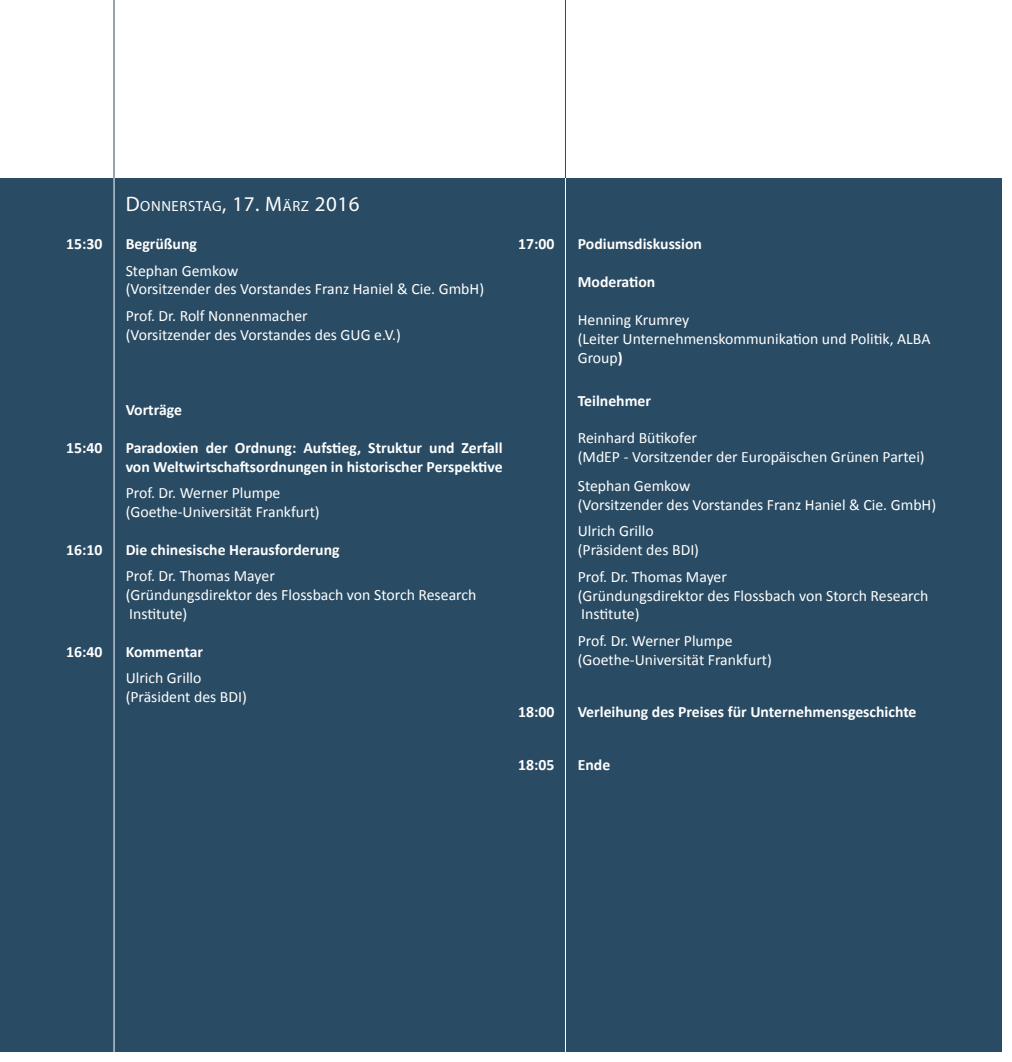
<style>
.page{position:relative;width:1012px;height:1062px;background:#fff}
.page>*{position:absolute;margin:0;border:0;box-sizing:border-box;transform-origin:0 0}
.t1{font:15.75px/18.9px "Calibri";color:#fff}
.t2{font:700 15.75px/18.9px "Calibri";color:#fff}
.t3{font:14.7px "Myriad Pro";letter-spacing:.045em;color:#fff}
.s1{font-size:21px}
.s2{font-weight:700}
</style>
<div class="page">
<div style="left:10px;top:10px;width:992px;height:1042px;background:#294b63"></div>
<div style="left:510px;top:10px;width:492px;height:168px;background:#fff"></div>
<hr style="left:565px;top:11px;width:1px;height:1042px;background:#fff">
<hr style="left:114px;top:15px;width:1px;height:1042px;background:#fff">
<div style="left:10px;top:0;width:500px;height:178px;background:#fff"></div>
<hr style="left:114px;top:0;width:1px;height:178px;background:#294b63">
<hr style="left:565px;top:0;width:1px;height:178px;background:#294b63">
<p class="t3" style="left:126px;top:197px;width:236px"><span class="s1">D</span>ONNERSTAG<span class="s1">, 17. M</span>ÄRZ <span class="s1">2016</span></p>
<p class="t2" style="left:66px;top:234px;width:38px">15:30</p>
<p class="t2" style="left:126px;top:234px;width:73px">Begrüßung</p>
<p class="t1" style="left:126px;top:261px;width:114px">Stephan Gemkow</p>
<p class="t1" style="left:126px;top:280px;width:360px">(Vorsitzender des Vorstandes Franz Haniel &amp; Cie. GmbH)</p>
<p class="t1" style="left:126px;top:306px;width:184px">Prof. Dr. Rolf Nonnenmacher</p>
<p class="t1" style="left:126px;top:325px;width:277px">(Vorsitzender des Vorstandes des GUG e.V.)</p>
<p class="t2" style="left:126px;top:400px;width:58px">Vorträge</p>
<p class="t2" style="left:66px;top:438px;width:38px">15:40</p>
<p class="t2" style="left:126px;top:438px;width:379px">Paradoxien der Ordnung: Aufstieg, Struktur und Zerfall von Weltwirtschaftsordnungen in historischer Perspektive</p>
<p class="t1" style="left:126px;top:484px;width:156px">Prof. Dr. Werner Plumpe</p>
<p class="t1" style="left:126px;top:502px;width:196px">(Goethe-Universität Frankfurt)</p>
<p class="t2" style="left:66px;top:540px;width:38px">16:10</p>
<p class="t2" style="left:126px;top:540px;width:216px">Die chinesische Herausforderung</p>
<p class="t1" style="left:126px;top:567px;width:151px">Prof. Dr. Thomas Mayer</p>
<p class="t1" style="left:126px;top:586px;width:352px">(Gründungsdirektor des Flossbach von Storch Research<br>Institute)</p>
<p class="t2" style="left:66px;top:642px;width:38px">16:40</p>
<p class="t2" style="left:126px;top:642px;width:79px">Kommentar</p>
<p class="t1" style="left:126px;top:669px;width:77px">Ulrich Grillo</p>
<p class="t1" style="left:126px;top:687px;width:123px">(Präsident des BDI)</p>
<p class="t2" style="left:518px;top:235px;width:38px">17:00</p>
<p class="t2" style="left:578px;top:235px;width:126px">Podiumsdiskussion</p>
<p class="t2" style="left:578px;top:272px;width:79px">Moderation</p>
<p class="t1" style="left:578px;top:310px;width:113px">Henning Krumrey</p>
<p class="t1" style="left:578px;top:329px;width:354px">(Leiter Unternehmenskommunikation und Politik, ALBA<br>Group<span class="s2">)</span></p>
<p class="t2" style="left:578px;top:391px;width:75px">Teilnehmer</p>
<p class="t1" style="left:578px;top:429px;width:121px">Reinhard Bütikofer</p>
<p class="t1" style="left:578px;top:447px;width:348px">(MdEP - Vorsitzender der Europäischen Grünen Partei)</p>
<p class="t1" style="left:578px;top:476px;width:114px">Stephan Gemkow</p>
<p class="t1" style="left:578px;top:495px;width:360px">(Vorsitzender des Vorstandes Franz Haniel &amp; Cie. GmbH)</p>
<p class="t1" style="left:578px;top:522px;width:77px">Ulrich Grillo</p>
<p class="t1" style="left:578px;top:540px;width:123px">(Präsident des BDI)</p>
<p class="t1" style="left:578px;top:567px;width:151px">Prof. Dr. Thomas Mayer</p>
<p class="t1" style="left:578px;top:586px;width:352px">(Gründungsdirektor des Flossbach von Storch Research<br>Institute)</p>
<p class="t1" style="left:578px;top:631px;width:156px">Prof. Dr. Werner Plumpe</p>
<p class="t1" style="left:578px;top:650px;width:196px">(Goethe-Universität Frankfurt)</p>
<p class="t2" style="left:518px;top:702px;width:38px">18:00</p>
<p class="t2" style="left:578px;top:702px;width:340px">Verleihung des Preises für Unternehmensgeschichte</p>
<p class="t2" style="left:518px;top:755px;width:38px">18:05</p>
<p class="t2" style="left:578px;top:755px;width:34px">Ende</p>
</div>
